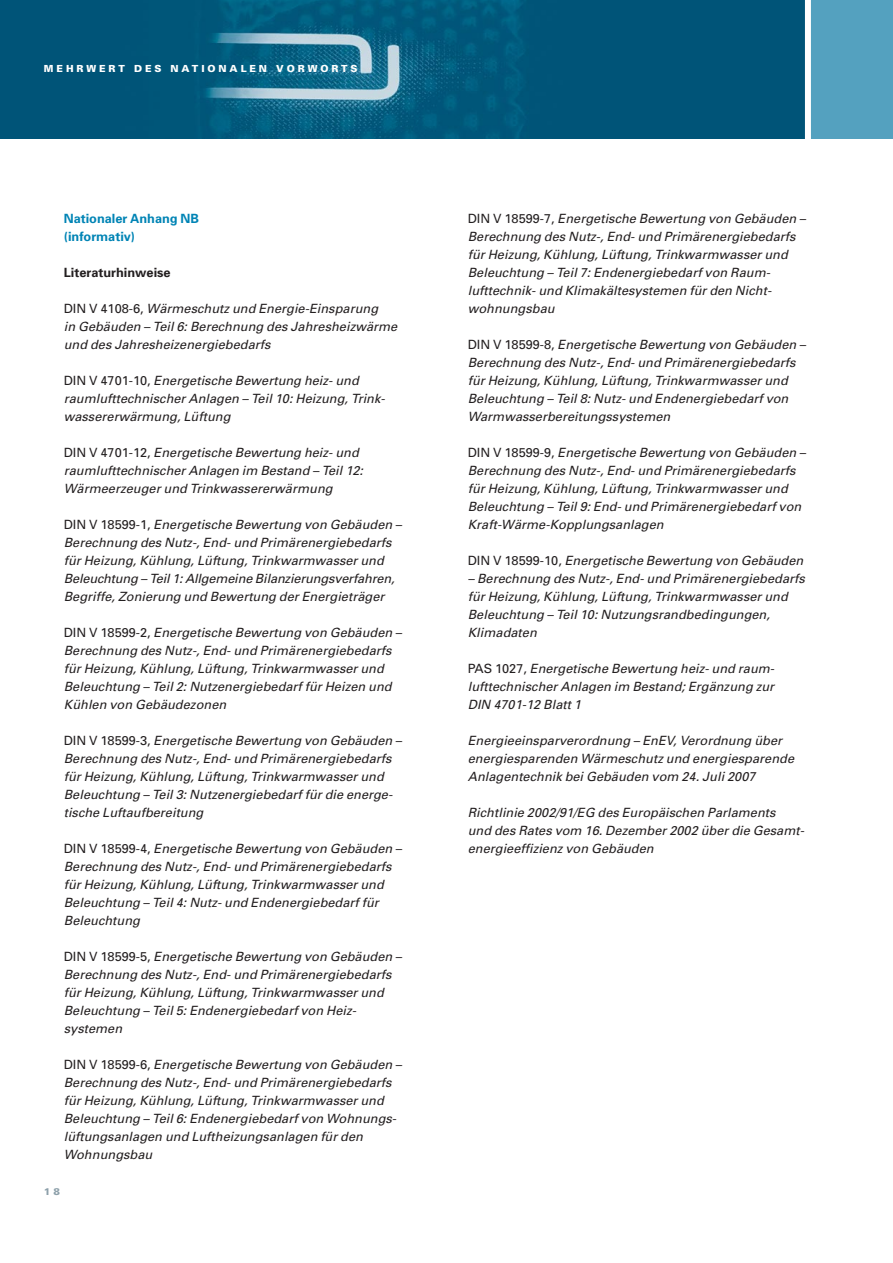
<style>
.page{position:relative;width:893px;height:1263px;background:#fff}
.page>*{position:absolute;margin:0;border:0;box-sizing:border-box;transform-origin:0 0}
.t1{font:italic 12.75px/18px "Univers";letter-spacing:.005em;color:#231f20}
.t2{font:700 12.75px/18px "Univers";color:#0084b5}
.t3{font:700 12.75px "Univers";color:#231f20}
.t4{font:900 9.75px "Univers";letter-spacing:.3em;color:#fff}
.t5{font:900 9.75px "Univers";color:#8da0aa}
.s1{font-style:normal}
</style>
<div class="page">
<div style="left:808px;top:0;width:85px;height:138px;background:#54a1bf"></div>
<img style="left:0;top:0;width:805px;height:138px">
<div style="left:805px;top:0;width:6px;height:190px;background:#fff"></div>
<p class="t4" style="left:44px;top:65px;width:315px">MEHRWERT DES NATIONALEN VORWORTS</p>
<p class="t2" style="left:64px;top:210px;width:137px">Nationaler Anhang NB (informativ)</p>
<p class="t3" style="left:64px;top:267px;width:108px">Literaturhinweise</p>
<p class="t1" style="left:64px;top:300px;width:338px"><span class="s1">D I N V 4 1 0 8 - 6 ,</span> Wärmeschutz und Energie-Einsparung<br>in Gebäuden – Teil6:Berechnung des Jahresheizwärme und des Jahresheizenergiebedarfs</p>
<p class="t1" style="left:64px;top:372px;width:325px"><span class="s1">D I N V 4 7 0 1 - 1 0 ,</span> Energetische Bewertung heiz-und raumlufttechnischer Anlagen – Teil10:Heizung,Trink&shy;wassererwärmung,Lüftung</p>
<p class="t1" style="left:64px;top:444px;width:303px"><span class="s1">D I N V 4 7 0 1 - 1 2 ,</span> Energetische Bewertung heiz-und raumlufttechnischer Anlagen im Bestand – Teil12:<br>Wärmeerzeuger und Trinkwassererwärmung</p>
<p class="t1" style="left:64px;top:516px;width:342px"><span class="s1">D I N V 1 8 5 9 9 - 1 ,</span> Energetische Bewertung von Gebäuden – Berechnung des Nutz-,End-und Primärenergiebedarfs für Heizung,Kühlung,Lüftung,Trinkwarmwasser und Beleuchtung – Teil1:Allgemeine Bilanzierungsverfahren, Begriffe,Zonierung und Bewertung der Energieträger</p>
<p class="t1" style="left:64px;top:624px;width:342px"><span class="s1">D I N V 1 8 5 9 9 - 2 ,</span> Energetische Bewertung von Gebäuden – Berechnung des Nutz-,End-und Primärenergiebedarfs für Heizung,Kühlung,Lüftung,Trinkwarmwasser und Beleuchtung – Teil2:Nutzenergiebedarf für Heizen und Kühlen von Gebäudezonen</p>
<p class="t1" style="left:64px;top:732px;width:342px"><span class="s1">D I N V 1 8 5 9 9 - 3 ,</span> Energetische Bewertung von Gebäuden – Berechnung des Nutz-,End-und Primärenergiebedarfs für Heizung,Kühlung,Lüftung,Trinkwarmwasser und Beleuchtung – Teil3:Nutzenergiebedarf für die energe&shy;tische Luftaufbereitung</p>
<p class="t1" style="left:64px;top:840px;width:342px"><span class="s1">D I N V 1 8 5 9 9 - 4 ,</span> Energetische Bewertung von Gebäuden – Berechnung des Nutz-,End-und Primärenergiebedarfs für Heizung,Kühlung,Lüftung,Trinkwarmwasser und Beleuchtung – Teil4:Nutz-und Endenergiebedarf für Beleuchtung</p>
<p class="t1" style="left:64px;top:948px;width:342px"><span class="s1">D I N V 1 8 5 9 9 - 5 ,</span> Energetische Bewertung von Gebäuden – Berechnung des Nutz-,End-und Primärenergiebedarfs für Heizung,Kühlung,Lüftung,Trinkwarmwasser und Beleuchtung – Teil5:Endenergiebedarf von Heiz&shy;systemen</p>
<p class="t1" style="left:64px;top:1056px;width:342px"><span class="s1">D I N V 1 8 5 9 9 - 6 ,</span> Energetische Bewertung von Gebäuden – Berechnung des Nutz-,End-und Primärenergiebedarfs für Heizung,Kühlung,Lüftung,Trinkwarmwasser und Beleuchtung – Teil6:Endenergiebedarf von Wohnungs&shy;lüftungsanlagen und Luftheizungsanlagen für den Wohnungsbau</p>
<p class="t5" style="left:44px;top:1188px;width:17px">1 8</p>
<p class="t1" style="left:468px;top:210px;width:342px"><span class="s1">D I N V 1 8 5 9 9 - 7 ,</span> Energetische Bewertung von Gebäuden – Berechnung des Nutz-,End-und Primärenergiebedarfs für Heizung,Kühlung,Lüftung,Trinkwarmwasser und Beleuchtung – Teil7:Endenergiebedarf von Raum&shy;lufttechnik-und Klimakältesystemen für den Nicht&shy;wohnungsbau</p>
<p class="t1" style="left:468px;top:336px;width:342px"><span class="s1">D I N V 1 8 5 9 9 - 8 ,</span> Energetische Bewertung von Gebäuden – Berechnung des Nutz-,End-und Primärenergiebedarfs für Heizung,Kühlung,Lüftung,Trinkwarmwasser und Beleuchtung – Teil8:Nutz-und Endenergiebedarf von Warmwasserbereitungssystemen</p>
<p class="t1" style="left:468px;top:444px;width:342px"><span class="s1">D I N V 1 8 5 9 9 - 9 ,</span> Energetische Bewertung von Gebäuden – Berechnung des Nutz-,End-und Primärenergiebedarfs für Heizung,Kühlung,Lüftung,Trinkwarmwasser und Beleuchtung – Teil9:End-und Primärenergiebedarf von Kraft-Wärme-Kopplungsanlagen</p>
<p class="t1" style="left:468px;top:552px;width:340px"><span class="s1">D I N V 1 8 5 9 9 - 1 0 ,</span> Energetische Bewertung von Gebäuden</p>
<p class="t1" style="left:468px;top:570px;width:341px">– Berechnung des Nutz-,End-und Primärenergiebedarfs für Heizung,Kühlung,Lüftung,Trinkwarmwasser und Beleuchtung – Teil10:Nutzungsrandbedingungen, Klimadaten</p>
<p class="t1" style="left:468px;top:660px;width:310px;text-align:justify"><span class="s1">PA S 1 0 2 7 ,</span> Energetische Bewertung heiz-und raum&shy;lufttechnischer Anlagen im Bestand;Ergänzung zur DIN 4701-12 Blatt1</p>
<p class="t1" style="left:468px;top:732px;width:330px">Energieeinsparverordnung – EnEV,Verordnung über energiesparenden Wärmeschutz und energiesparende<br>Anlagentechnik beiGebäuden vom 24.Juli2007</p>
<p class="t1" style="left:468px;top:804px;width:340px">Richtlinie 2002/91/EG des Europäischen Parlaments und des Rates vom 16.Dezember 2002 über die Gesamt&shy;energieeffizienz von Gebäuden</p>
</div>
